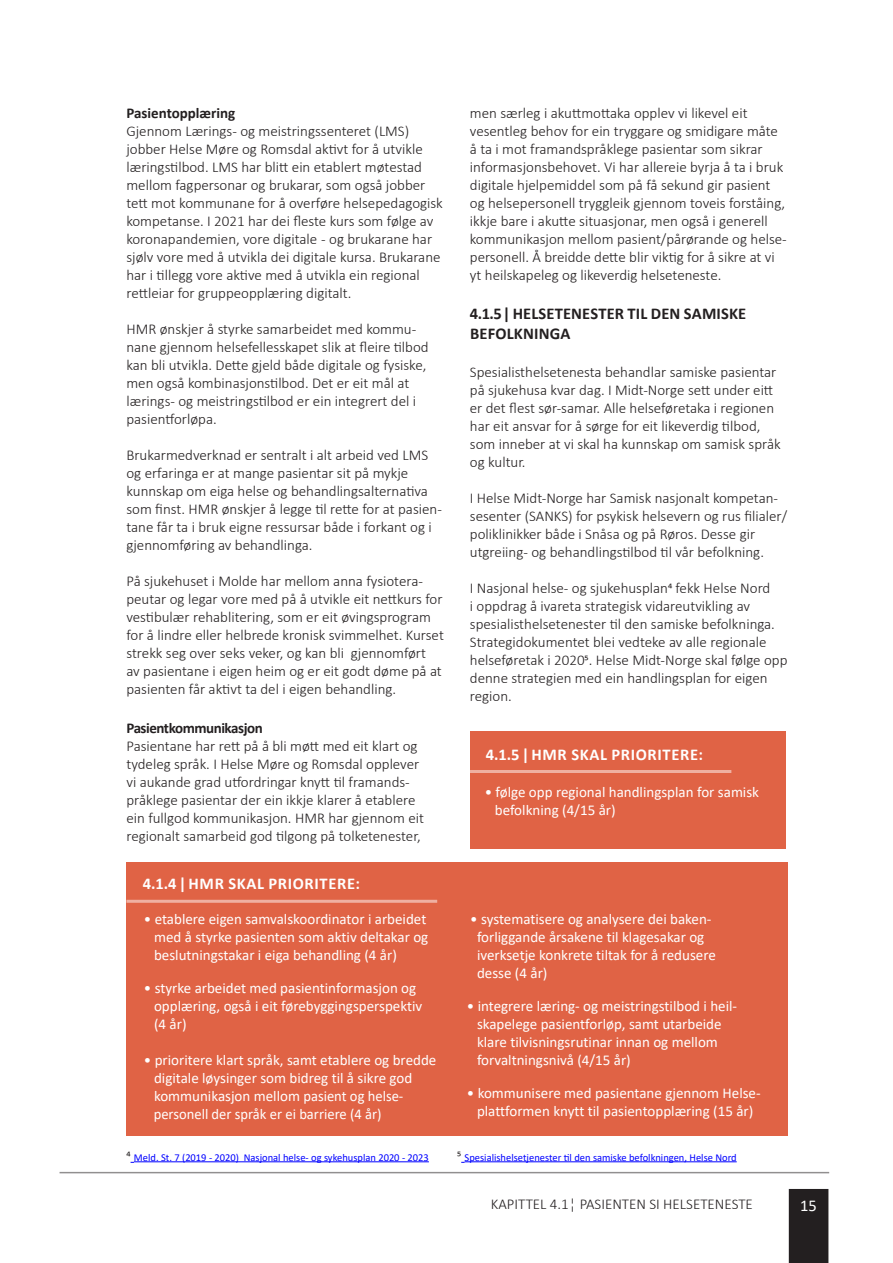
<style>
.page{position:relative;width:893px;height:1263px;background:#fff}
.page>*{position:absolute;margin:0;border:0;box-sizing:border-box;transform-origin:0 0}
.MÅLBOKS_overskrifter{font:700 16.5px "Calibri";letter-spacing:.04em;color:#fff}
.mengdetekst{font:700 16.5px/19.8px "Calibri";letter-spacing:.01em;color:#231f20}
.t1{font:16.5px "Calibri";color:#fff}
.mengdetekst-2{font:300 15px/18px "Calibri";color:#231f20}
.MÅLBOKS_punkttekst{font:15px/18px "Calibri";color:#fff}
.mengdetekst-3{font:700 15px "Calibri";color:#231f20}
.MÅLBOKS_punkttekst-2{font:10.5px "Calibri";color:#00f}
.s1{font-weight:700}
.s2{font-weight:300;font-size:15px;color:#231f20}
</style>
<div class="page">
<hr style="left:60px;top:1172px;width:769px;height:1px;background:#231f20">
<div style="left:470px;top:731px;width:315px;height:117px;background:#e06345"></div>
<div style="left:126px;top:862px;width:662px;height:273px;background:#e06345"></div>
<hr style="left:126px;top:900px;width:311px;height:3px;background:#fff">
<hr style="left:467px;top:770px;width:264px;height:3px;background:#fff">
<div style="left:789px;top:1189px;width:39px;height:74px;background:#231f20"></div>
<hr style="left:134px;top:1161px;width:295px;height:1px;background:#00f">
<hr style="left:465px;top:1161px;width:272px;height:1px;background:#00f">
<p class="mengdetekst-3" style="left:126px;top:102px;width:110px">Pasientopplæring</p>
<p class="mengdetekst-2" style="left:126px;top:121px;width:318px">Gjennom Lærings- og meistringssenteret (LMS) jobber Helse Møre og Romsdal aktivt for å utvikle læringstilbod. LMS har blitt ein etablert møtestad mellom fagpersonar og brukarar, som også jobber tett mot kommunane for å overføre helsepedagogisk kompetanse. I 2021 har dei fleste kurs som følge av koronapandemien, vore digitale - og brukarane har sjølv vore med å utvikla dei digitale kursa. Brukarane har i tillegg vore aktive med å utvikla ein regional rettleiar for gruppeopplæring digitalt.</p>
<p class="mengdetekst-2" style="left:126px;top:319px;width:304px">HMR ønskjer å styrke samarbeidet med kommu&shy;nane gjennom helsefellesskapet slik at fleire tilbod kan bli utvikla. Dette gjeld både digitale og fysiske, men også kombinasjonstilbod. Det er eit mål at lærings- og meistringstilbod er ein integrert del i pasientforløpa.</p>
<p class="mengdetekst-2" style="left:126px;top:445px;width:317px">Brukarmedverknad er sentralt i alt arbeid ved LMS og erfaringa er at mange pasientar sit på mykje kunnskap om eiga helse og behandlingsalternativa som finst. HMR ønskjer å legge til rette for at pasien&shy;tane får ta i bruk eigne ressursar både i forkant og i gjennomføring av behandlinga.</p>
<p class="mengdetekst-2" style="left:126px;top:571px;width:319px">På sjukehuset i Molde har mellom anna fysiotera&shy;peutar og legar vore med på å utvikle eit nettkurs for vestibulær rehablitering, som er eit øvingsprogram for å lindre eller helbrede kronisk svimmelhet. Kurset strekk seg over seks veker, og kan bli gjennomført<br>av pasientane i eigen heim og er eit godt døme på at pasienten får aktivt ta del i eigen behandling.</p>
<p class="mengdetekst-2" style="left:126px;top:719px;width:299px"><span class="s1">Pasientkommunikasjon<br></span>Pasientane har rett på å bli møtt med eit klart og tydeleg språk. I Helse Møre og Romsdal opplever vi aukande grad utfordringar knytt til framands&shy;pråklege pasientar der ein ikkje klarer å etablere ein fullgod kommunikasjon. HMR har gjennom eit regionalt samarbeid god tilgong på tolketenester,</p>
<p class="MÅLBOKS_overskrifter" style="left:143px;top:872px;width:219px">4.1.4 HMR SKAL PRIORITERE:</p>
<p class="MÅLBOKS_punkttekst" style="left:154px;top:910px;width:276px;text-indent:-10px">• etablere eigen samvalskoordinator i arbeidet med å styrke pasienten som aktiv deltakar og beslutningstakar i eiga behandling (4 år)</p>
<p class="MÅLBOKS_punkttekst" style="left:154px;top:979px;width:270px;text-indent:-10px">• styrke arbeidet med pasientinformasjon og opplæring, også i eit førebyggingsperspektiv (4 år)</p>
<p class="MÅLBOKS_punkttekst" style="left:154px;top:1051px;width:284px;text-indent:-10px">• prioritere klart språk, samt etablere og bredde digitale løysinger som bidreg til å sikre god kommunikasjon mellom pasient og helse&shy;personell der språk er ei barriere (4 år)</p>
<p class="mengdetekst-2" style="left:470px;top:103px;width:318px">men særleg i akuttmottaka opplev vi likevel eit vesentleg behov for ein tryggare og smidigare måte å ta i mot framandspråklege pasientar som sikrar informasjonsbehovet. Vi har allereie byrja å ta i bruk digitale hjelpemiddel som på få sekund gir pasient og helsepersonell tryggleik gjennom toveis forståing, ikkje bare i akutte situasjonar, men også i generell kommunikasjon mellom pasient/pårørande og helse&shy;personell. Å breidde dette blir viktig for å sikre at vi yt heilskapeleg og likeverdig helseteneste.</p>
<p class="mengdetekst" style="left:470px;top:304px;width:278px">4.1.5 HELSETENESTER TIL DEN SAMISKE<br>BEFOLKNINGA</p>
<p class="mengdetekst-2" style="left:470px;top:363px;width:312px">Spesialisthelsetenesta behandlar samiske pasientar på sjukehusa kvar dag. I Midt-Norge sett under eitt er det flest sør-samar. Alle helseføretaka i regionen har eit ansvar for å sørge for eit likeverdig tilbod, som inneber at vi skal ha kunnskap om samisk språk og kultur.</p>
<p class="mengdetekst-2" style="left:470px;top:489px;width:319px">I Helse Midt-Norge har Samisk nasjonalt kompetan&shy;sesenter (SANKS) for psykisk helsevern og rus filialer/ poliklinikker både i Snåsa og på Røros. Desse gir utgreiing- og behandlingstilbod til vår befolkning.</p>
<p class="mengdetekst-2" style="left:470px;top:579px;width:319px">I Nasjonal helse- og sjukehusplan4 fekk Helse Nord<br>i oppdrag å ivareta strategisk vidareutvikling av spesialisthelsetenester til den samiske befolkninga.<br>Strategidokumentet blei vedteke av alle regionale helseføretak i 20205. Helse Midt-Norge skal følge opp denne strategien med ein handlingsplan for eigen region.</p>
<p class="MÅLBOKS_overskrifter" style="left:486px;top:743px;width:219px">4.1.5 HMR SKAL PRIORITERE:</p>
<p class="MÅLBOKS_punkttekst" style="left:495px;top:783px;width:266px;text-indent:-10px">• følge opp regional handlingsplan for samisk befolkning (4/15 år)</p>
<p class="MÅLBOKS_punkttekst" style="left:477px;top:910px;width:240px;text-indent:-7px">• systematisere og analysere dei baken&shy;forliggande årsakene til klagesakar og iverksetje konkrete tiltak for å redusere desse (4 år)</p>
<p class="MÅLBOKS_punkttekst" style="left:477px;top:997px;width:262px;text-indent:-10px">• integrere læring- og meistringstilbod i heil&shy;skapelege pasientforløp, samt utarbeide klare tilvisningsrutinar innan og mellom forvaltningsnivå (4/15 år)</p>
<p class="MÅLBOKS_punkttekst" style="left:467px;top:1084px;width:295px;text-align:center">• kommunisere med pasientane gjennom Helse&shy;plattformen knytt til pasientopplæring (15 år)</p>
<p class="MÅLBOKS_punkttekst-2" style="left:126px;top:1150px;width:304px"><span class="s2">4</span> Meld. St. 7 (2019 - 2020) Nasjonal helse- og sykehusplan 2020 - 2023</p>
<p class="MÅLBOKS_punkttekst-2" style="left:457px;top:1150px;width:281px"><span class="s2">5</span> Spesialishelsetjenester til den samiske befolkningen, Helse Nord</p>
<p class="mengdetekst-2" style="left:491px;top:1195px;width:264px">KAPITTEL 4.1¦ PASIENTEN SI HELSETENESTE</p>
<p class="t1" style="left:800px;top:1194px;width:18px">15</p>
</div>
